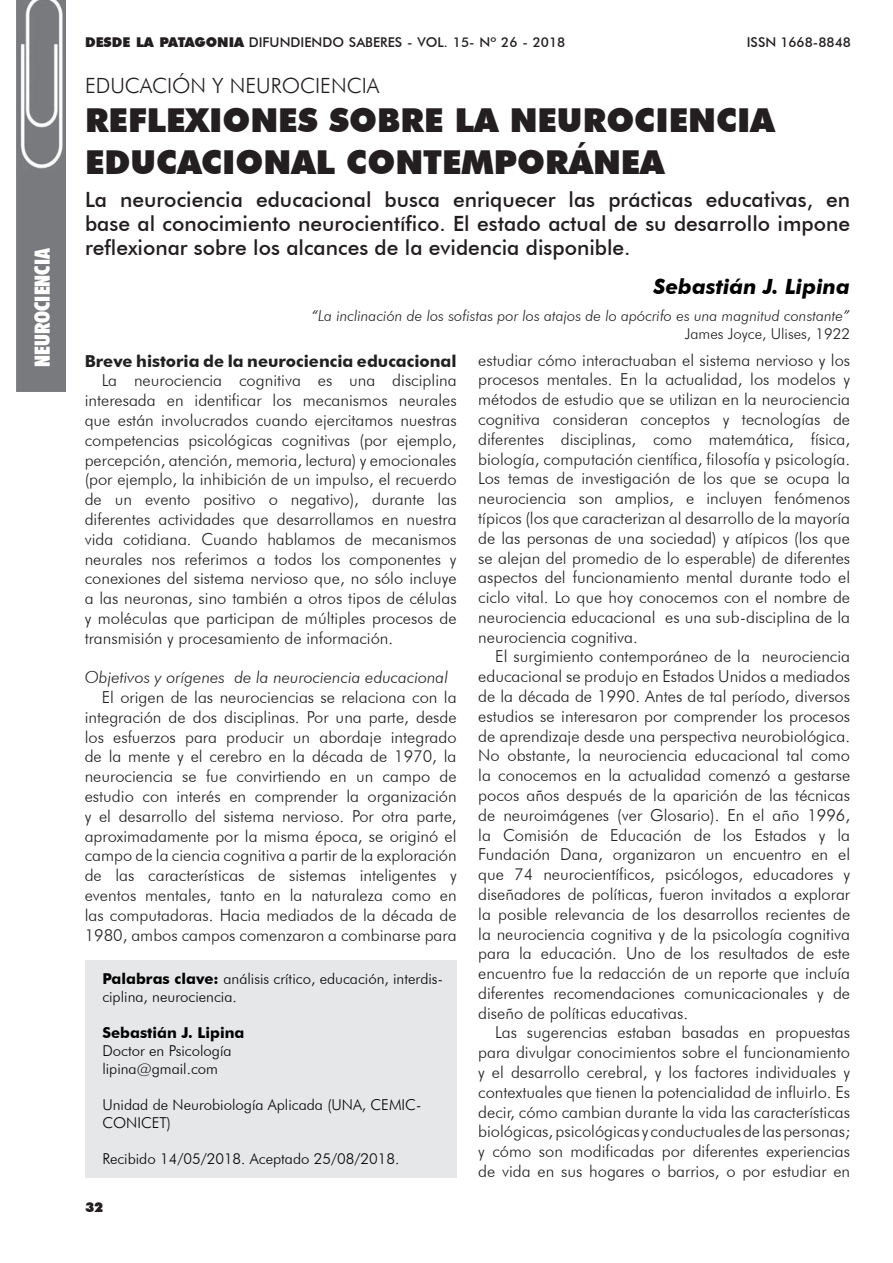
<style>
.page{position:relative;width:893px;height:1263px;background:#fff}
.page>*{position:absolute;margin:0;border:0;box-sizing:border-box;transform-origin:0 0}
.t1{font:900 33px/42px "Futura BT";color:#231f20}
.t2{font:500 21px/24px "Futura BT";color:#231f20;text-align:justify}
.t3{font:300 21px "Futura BT";color:#231f20}
.t4{font:italic 700 21px "Futura BT";color:#000}
.t5{font:900 condensed 21px "Futura BT";color:#fff}
.t6{font:300 16.5px/19.8px "Futura BT";color:#212121;text-align:justify}
.t7{font:300 16.5px/19.8px "Futura BT";color:#231f20;text-align:justify}
.t8{font:italic 300 16.5px "Futura BT";color:#212121}
.t9{font:700 16.5px "Futura BT";color:#212121}
.t10{font:300 15px/18px "Futura BT";color:#010202}
.t11{font:italic 300 15px "Futura BT";color:#231f20}
.t12{font:300 15px "Futura BT";color:#231f20}
.t13{font:700 15px "Futura BT";color:#010202}
.t14{font:500 13.5px "Futura BT";color:#231f20}
.t15{font:900 13.5px "Futura BT";color:#231f20}
.s1{font-weight:900}
.s2{font-weight:700}
.s3{color:#231f20}
</style>
<div class="page">
<img style="left:16px;top:0;width:50px;height:391px">
<div style="left:85px;top:960px;width:372px;height:218px;background:#e6e7e8"></div>
<p class="t5" style="left:30px;top:367px;width:120px;rotate:-90deg">NEUROCIENCIA</p>
<p class="t14" style="left:85px;top:34px;width:482px"><span class="s1">DESDE LA PATAGONIA</span> DIFUNDIENDO SABERES - VOL. 15- Nº 26 - 2018</p>
<p class="t14" style="left:747px;top:34px;width:106px">ISSN 1668-8848</p>
<p class="t3" style="left:85px;top:72px;width:296px">EDUCACIÓN Y NEUROCIENCIA</p>
<h1 class="t1" style="left:85px;top:99px;width:691px">REFLEXIONES SOBRE LA NEUROCIENCIA<br>EDUCACIONAL CONTEMPORÁNEA</h1>
<p class="t2" style="left:85px;top:188px;width:767px">La neurociencia educacional busca enriquecer las prácticas educativas, en base al conocimiento neurocientífico. El estado actual de su desarrollo impone reflexionar sobre los alcances de la evidencia disponible.</p>
<p class="t4" style="left:654px;top:273px;width:198px">Sebastián J. Lipina</p>
<p class="t11" style="left:311px;top:306px;width:540px">“La inclinación de los sofistas por los atajos de lo apócrifo es una magnitud constante”</p>
<p class="t12" style="left:685px;top:324px;width:167px">James Joyce, Ulises, 1922</p>
<p class="t9" style="left:85px;top:351px;width:373px">Breve historia de la neurociencia educacional</p>
<p class="t6" style="left:85px;top:370px;width:373px;text-indent:17px">La neurociencia cognitiva es una disciplina interesada en identificar los mecanismos neurales que están involucrados cuando ejercitamos nuestras competencias psicológicas cognitivas (por ejemplo, percepción, atención, memoria, lectura) y emocionales (por ejemplo, la inhibición de un impulso, el recuerdo de un evento positivo o negativo), durante las diferentes actividades que desarrollamos en nuestra vida cotidiana. Cuando hablamos de mecanismos neurales nos referimos a todos los componentes y conexiones del sistema nervioso que, no sólo incluye a las neuronas, sino también a otros tipos de células y moléculas que participan de múltiples procesos de transmisión y procesamiento de información.</p>
<p class="t8" style="left:85px;top:667px;width:365px">Objetivos y orígenes de la neurociencia educacional</p>
<p class="t6" style="left:85px;top:687px;width:373px;text-indent:17px">El origen de las neurociencias se relaciona con la integración de dos disciplinas. Por una parte, desde los esfuerzos para producir un abordaje integrado de la mente y el cerebro en la década de 1970, la neurociencia se fue convirtiendo en un campo de estudio con interés en comprender la organización y el desarrollo del sistema nervioso. Por otra parte, aproximadamente por la misma época, se originó el campo de la ciencia cognitiva a partir de la exploración de las características de sistemas inteligentes y eventos mentales, tanto en la naturaleza como en las computadoras. Hacia mediados de la década de 1980, ambos campos comenzaron a combinarse para</p>
<p class="t10" style="left:102px;top:969px;width:342px"><span class="s2">Palabras clave:</span> análisis crítico, educación, interdis&shy;ciplina, neurociencia.</p>
<p class="t13" style="left:102px;top:1023px;width:143px">Sebastián J. Lipina</p>
<p class="t10" style="left:102px;top:1041px;width:131px">Doctor en Psicología lipina@gmail.com</p>
<p class="t10" style="left:102px;top:1095px;width:321px">Unidad de Neurobiología Aplicada (UNA, CEMIC-<br>CONICET)</p>
<p class="t10" style="left:102px;top:1149px;width:298px">Recibido 14/05/2018. Aceptado 25/08/2018.</p>
<p class="t15" style="left:85px;top:1199px;width:20px">32</p>
<p class="t6" style="left:478px;top:350px;width:373px">estudiar cómo interactuaban el sistema nervioso y los procesos mentales. En la actualidad, los modelos y métodos de estudio que se utilizan en la neurociencia cognitiva consideran conceptos y tecnologías de diferentes disciplinas, como matemática, física, biología, computación científica, filosofía y psicología.<br>Los temas de investigación de los que se ocupa la neurociencia son amplios, e incluyen fenómenos típicos (los que caracterizan al desarrollo de la mayoría de las personas de una sociedad) y atípicos (los que se alejan del promedio de lo esperable) de diferentes aspectos del funcionamiento mental durante todo el ciclo vital. <span class="s3">Lo que hoy conocemos con el nombre de neurociencia educacional es una sub-disciplina de la neurociencia cognitiva.</span></p>
<p class="t7" style="left:478px;top:647px;width:373px;text-indent:17px">El surgimiento contemporáneo de la neurociencia educacional se produjo en Estados Unidos a mediados de la década de 1990. Antes de tal período, diversos estudios se interesaron por comprender los procesos de aprendizaje desde una perspectiva neurobiológica.<br>No obstante, la neurociencia educacional tal como la conocemos en la actualidad comenzó a gestarse pocos años después de la aparición de las técnicas de neuroimágenes (ver Glosario). En el año 1996, la Comisión de Educación de los Estados y la Fundación Dana, organizaron un encuentro en el que 74 neurocientíficos, psicólogos, educadores y diseñadores de políticas, fueron invitados a explorar la posible relevancia de los desarrollos recientes de la neurociencia cognitiva y de la psicología cognitiva para la educación. Uno de los resultados de este encuentro fue la redacción de un reporte que incluía diferentes recomendaciones comunicacionales y de diseño de políticas educativas.</p>
<p class="t7" style="left:478px;top:1023px;width:373px;text-indent:17px">Las sugerencias estaban basadas en propuestas para divulgar conocimientos sobre el funcionamiento y el desarrollo cerebral, y los factores individuales y contextuales que tienen la potencialidad de influirlo. Es decir, cómo cambian durante la vida las características biológicas, psicológicas y conductuales de las personas; y cómo son modificadas por diferentes experiencias de vida en sus hogares o barrios, o por estudiar en</p>
</div>
